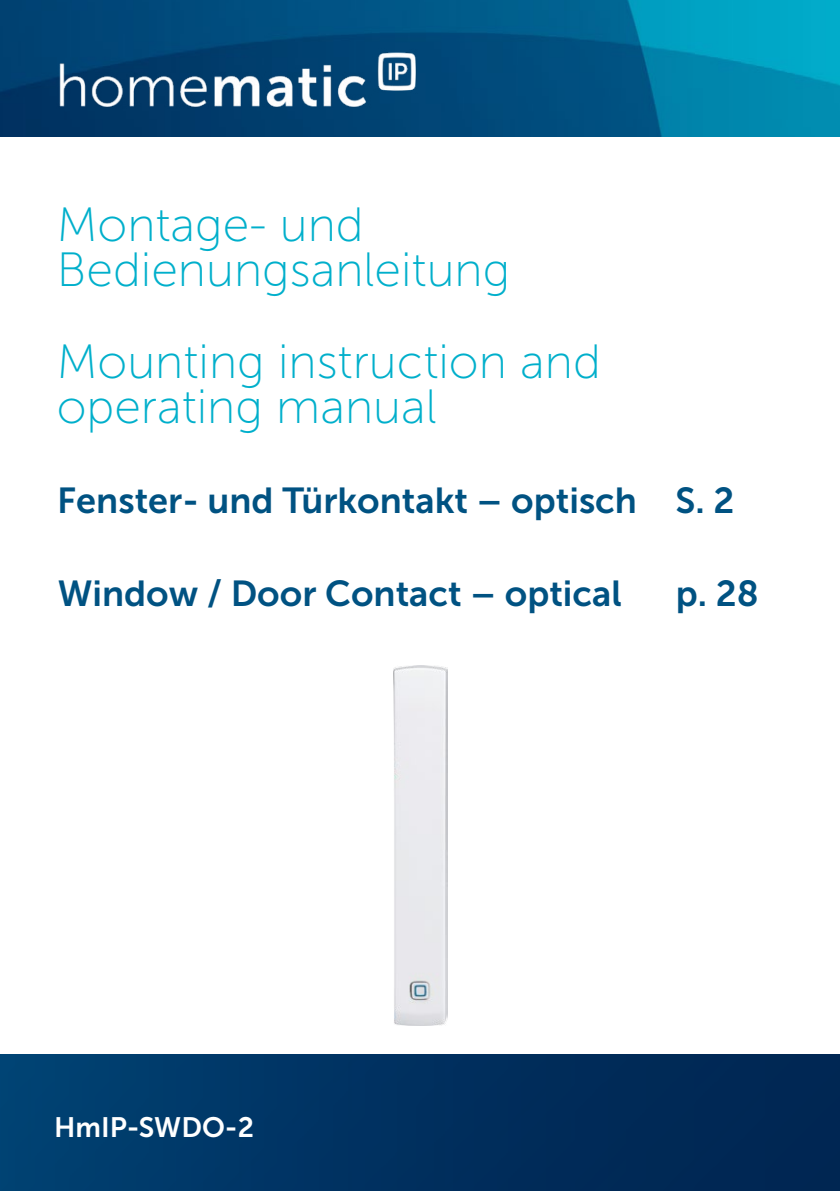
<style>
.page{position:relative;width:840px;height:1191px;background:#fff}
.page>*{position:absolute;margin:0;border:0;box-sizing:border-box;transform-origin:0 0}
.t1{font:48px/45.6px "Museo Sans 100";color:#00afcb}
.t2{font:36px "Museo Sans 700";color:#005282}
.t3{font:28px "Museo Sans 700";color:#fff}
</style>
<div class="page">
<img style="left:0;top:1054px;width:839px;height:137px">
<img style="left:0;top:0;width:839px;height:136px">
<img style="left:57px;top:48px;width:363px;height:63px">
<img style="left:393px;top:665px;width:54px;height:360px">
<p class="t1" style="left:57px;top:202px;width:455px">Montage- und<br>Bedienungsanleitung</p>
<p class="t1" style="left:57px;top:339px;width:545px">Mounting instruction and operating manual</p>
<p class="t2" style="left:57px;top:480px;width:678px">Fenster- und Türkontakt – optisch S. 2</p>
<p class="t2" style="left:58px;top:573px;width:565px">Window / Door Contact – optical</p>
<p class="t2" style="left:675px;top:573px;width:84px">p. 28</p>
<p class="t3" style="left:54px;top:1111px;width:201px">HmIP-SWDO-2</p>
</div>
